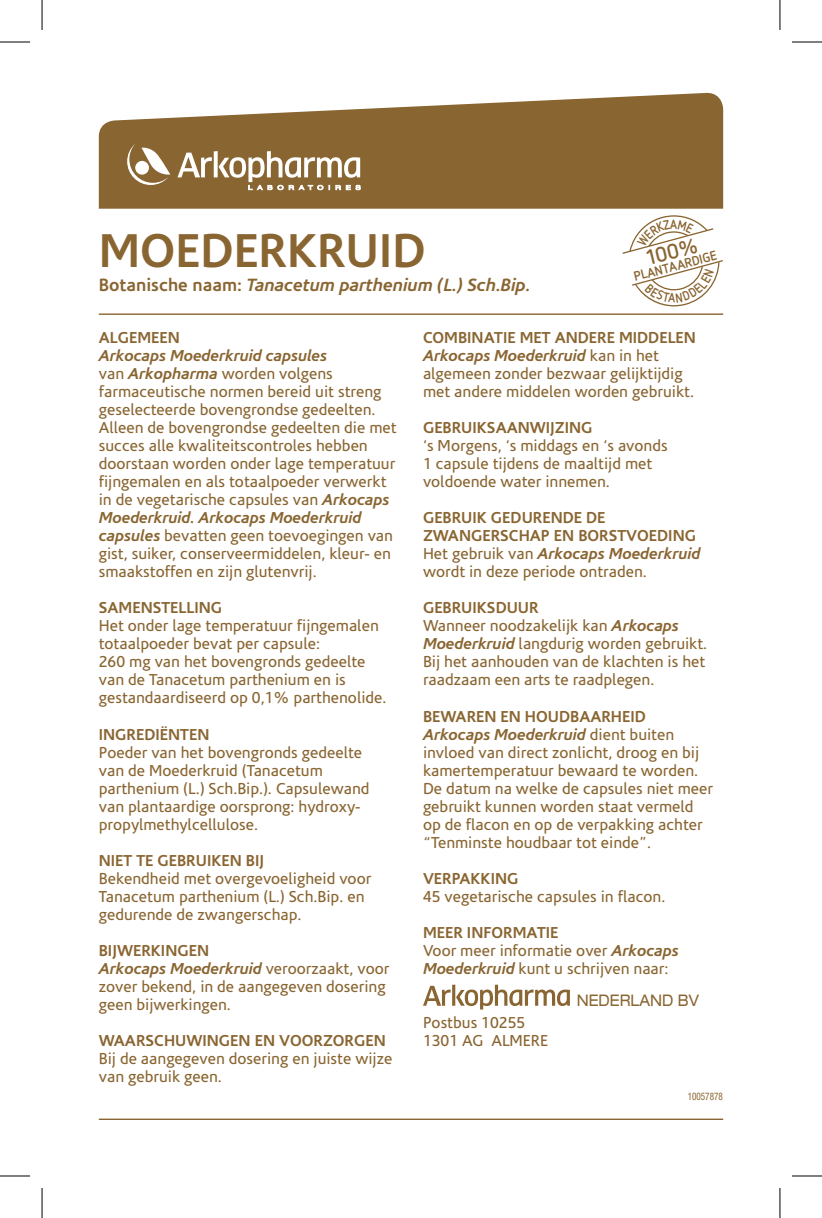
<style>
.page{position:relative;width:822px;height:1218px;background:#fff}
.page>*{position:absolute;margin:0;border:0;box-sizing:border-box;transform-origin:0 0}
.t1{font:700 48px "Corisande OT";color:#896531}
.t2{font:700 21.2px "Netto OT";color:#896531}
.t3{font:italic 700 18px "Corisande OT";color:#896531}
.t4{font:16px/18px "Corisande OT";color:#896531}
.t5{font:700 16px/18px "Corisande OT";color:#896531}
.t6{font:expanded 16px "Helvetica Neue LT Std";color:#896531;scale:.88 1}
.t7{font:700 13.2px "Netto OT";color:#896531}
.t8{font:700 13.2px "Netto OT";color:#896531;scale:.9 1}
.t9{font:condensed 10.4px "Helvetica Neue LT Std";color:#896531;scale:.88 1}
.s1{font-style:normal}
.s2{font-weight:700;font-style:italic}
.s3{font-weight:700}
.s4{font-weight:400}
.s5{font-style:italic}
</style>
<div class="page">
<svg style="left:99px;top:93px;width:623px;height:116px;background:#997a4d"></svg>
<hr style="left:99px;top:313px;width:623px;height:2px;background:#896531">
<svg style="left:127px;top:144px;width:43px;height:41px"></svg>
<svg style="left:213px;top:151px;width:4px;height:26px"></svg>
<svg style="left:177px;top:153px;width:35px;height:24px"></svg>
<svg style="left:218px;top:151px;width:142px;height:39px"></svg>
<svg style="left:423px;top:984px;width:146px;height:25px"></svg>
<hr style="left:99px;top:1118px;width:623px;height:2px;background:#896531">
<hr style="left:0;top:42px;width:30px;height:1px;background:#000">
<hr style="left:791px;top:42px;width:30px;height:1px;background:#000">
<hr style="left:0;top:1176px;width:30px;height:1px;background:#000">
<hr style="left:791px;top:1176px;width:30px;height:1px;background:#000">
<hr style="left:42px;top:0;width:1px;height:30px;background:#000">
<hr style="left:42px;top:1188px;width:1px;height:30px;background:#000">
<hr style="left:779px;top:0;width:1px;height:30px;background:#000">
<hr style="left:779px;top:1188px;width:1px;height:30px;background:#000">
<svg style="left:622px;top:215px;width:100px;height:91px"></svg>
<h1 class="t1" style="left:99px;top:223px;width:328px">MOEDERKRUID</h1>
<p class="t3" style="left:99px;top:274px;width:432px"><span class="s1">Botanische naam:</span> Tanacetum parthenium (L.) Sch.Bip.</p>
<p class="t8" style="left:669px;top:216px;width:9px">A</p>
<h2 class="t2" style="left:643px;top:245px;width:53px;rotate:-15deg">100%</h2>
<p class="t7" style="left:631px;top:269px;width:87px;rotate:-15deg">PLANTAARDIGE</p>
<p class="t5" style="left:99px;top:329px;width:83px">ALGEMEEN</p>
<p class="t4" style="left:99px;top:347px;width:299px"><span class="s2">Arkocaps Moederkruid capsules<br></span>van <span class="s2">Arkopharma</span> worden volgens farmaceutische normen bereid uit streng geselecteerde bovengrondse gedeelten.<br>Alleen de bovengrondse gedeelten die met succes alle kwaliteitscontroles hebben doorstaan worden onder lage temperatuur fijngemalen en als totaalpoeder verwerkt in de vegetarische capsules van <span class="s2">Arkocaps Moederkruid. Arkocaps Moederkruid capsules</span> bevatten geen toevoegingen van gist, suiker, conserveermiddelen, kleur- en smaakstoffen en zijn glutenvrij.</p>
<p class="t5" style="left:99px;top:599px;width:125px">SAMENSTELLING</p>
<p class="t4" style="left:99px;top:617px;width:289px">Het onder lage temperatuur fijngemalen totaalpoeder bevat per capsule:<br>260 mg van het bovengronds gedeelte van de Tanacetum parthenium en is gestandaardiseerd op 0,1% parthenolide.</p>
<p class="t5" style="left:99px;top:725px;width:112px">INGREDIËNTEN</p>
<p class="t4" style="left:99px;top:743px;width:272px">Poeder van het bovengronds gedeelte van de Moederkruid (Tanacetum parthenium (L.) Sch.Bip.). Capsulewand van plantaardige oorsprong: hydroxy&shy;propylmethylcellulose.</p>
<p class="t5" style="left:99px;top:851px;width:167px">NIET TE GEBRUIKEN BIJ</p>
<p class="t4" style="left:99px;top:869px;width:274px">Bekendheid met overgevoeligheid voor<br>Tanacetum parthenium (L.) Sch.Bip. en gedurende de zwangerschap.</p>
<p class="t4" style="left:99px;top:941px;width:292px"><span class="s3">BIJWERKINGEN<br></span><span class="s2">Arkocaps Moederkruid</span> veroorzaakt, voor zover bekend, in de aangegeven dosering geen bijwerkingen.</p>
<p class="t5" style="left:99px;top:1031px;width:288px">WAARSCHUWINGEN EN VOORZORGEN</p>
<p class="t4" style="left:99px;top:1049px;width:295px">Bij de aangegeven dosering en juiste wijze van gebruik geen.</p>
<p class="t4" style="left:423px;top:329px;width:274px"><span class="s3">COMBINATIE MET ANDERE MIDDELEN </span><span class="s2">Arkocaps Moederkruid</span> kan in het algemeen zonder bezwaar gelijktijdig met andere middelen worden gebruikt.</p>
<p class="t5" style="left:423px;top:419px;width:171px">GEBRUIKSAANWIJZING</p>
<p class="t4" style="left:423px;top:437px;width:246px">‘s Morgens, ‘s middags en ‘s avonds<br>1 capsule tijdens de maaltijd met voldoende water innemen.</p>
<p class="t5" style="left:423px;top:509px;width:279px">GEBRUIK GEDURENDE DE<br>ZWANGERSCHAP EN BORSTVOEDING<br><span class="s4">Het gebruik van</span> <span class="s5">Arkocaps Moederkruid </span><span class="s4">wordt in deze periode ontraden.</span></p>
<p class="t4" style="left:423px;top:599px;width:285px"><span class="s3">GEBRUIKSDUUR<br></span>Wanneer noodzakelijk kan <span class="s2">Arkocaps<br>Moederkruid</span> langdurig worden gebruikt.<br>Bij het aanhouden van de klachten is het raadzaam een arts te raadplegen.</p>
<p class="t4" style="left:423px;top:707px;width:291px"><span class="s3">BEWAREN EN HOUDBAARHEID </span><span class="s2">Arkocaps Moederkruid</span> dient buiten invloed van direct zonlicht, droog en bij kamertemperatuur bewaard te worden.<br>De datum na welke de capsules niet meer gebruikt kunnen worden staat vermeld op de flacon en op de verpakking achter “Tenminste houdbaar tot einde”.</p>
<p class="t5" style="left:423px;top:869px;width:97px">VERPAKKING</p>
<p class="t4" style="left:423px;top:887px;width:244px">45 vegetarische capsules in flacon.</p>
<p class="t4" style="left:423px;top:923px;width:257px"><span class="s3">MEER INFORMATIE<br></span>Voor meer informatie over <span class="s2">Arkocaps<br>Moederkruid</span> kunt u schrijven naar:</p>
<p class="t6" style="left:576px;top:990px;width:140px">NEDERLAND BV</p>
<p class="t4" style="left:423px;top:1013px;width:126px">Postbus 10255<br>1301 AG ALMERE</p>
<p class="t9" style="left:687px;top:1090px;width:41px">10057878</p>
</div>
